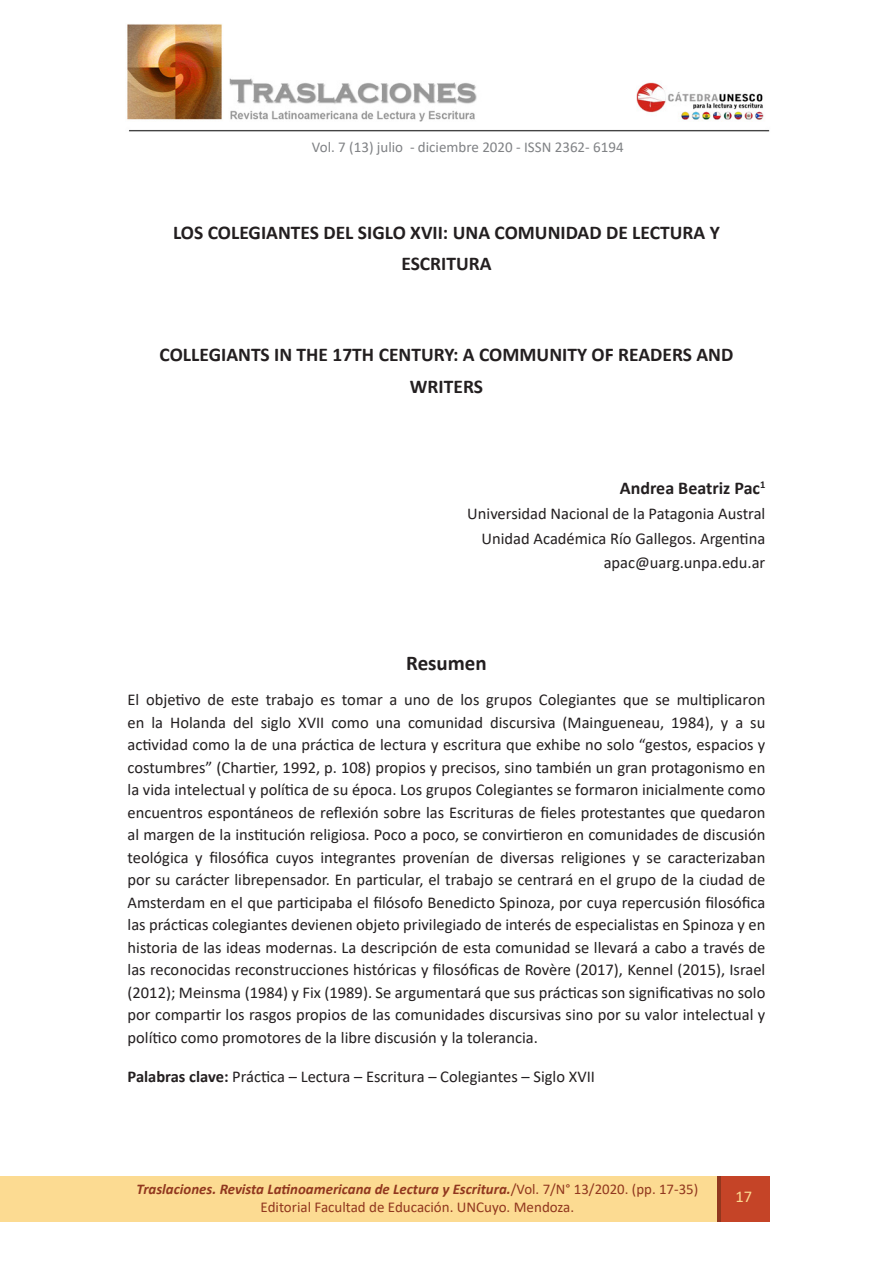
<style>
.page{position:relative;width:893px;height:1263px;background:#fff}
.page>*{position:absolute;margin:0;border:0;box-sizing:border-box;transform-origin:0 0}
.Titulo{font:700 21px "Calibri";color:#231f20}
.Título_Principal{font:700 19.5px/31.5px "Calibri";color:#231f20;text-align:center}
.t1{font:700 18px "Calibri";color:#231f20}
.Resumen{font:16.5px/22.5px "Calibri";color:#231f20;text-align:justify}
.t2{font:16.5px "Calibri";color:#fcdb92}
.t3{font:15px "Calibri";color:#91371e}
.t4{font:15px "Calibri";color:#808285}
.t5{font:italic 700 14.85px "Calibri";color:#91371e}
.s1{font-weight:700}
.s2{font-weight:400;font-style:normal}
</style>
<div class="page">
<img style="left:127px;top:24px;width:643px;height:108px">
<div style="left:718px;top:1176px;width:52px;height:46px;background:#c54427"></div>
<div style="left:0;top:1176px;width:719px;height:46px;background:#fcdb92"></div>
<hr style="left:718px;top:1176px;width:3px;height:46px;background:#91371e">
<p class="t4" style="left:312px;top:136px;width:313px">Vol. 7 (13) julio - diciembre 2020 - ISSN 2362- 6194</p>
<p class="Título_Principal" style="left:173px;top:216px;width:548px">LOS COLEGIANTES DEL SIGLO XVII: UNA COMUNIDAD DE LECTURA Y<br>ESCRITURA</p>
<p class="Título_Principal" style="left:160px;top:339px;width:575px">COLLEGIANTS IN THE 17TH CENTURY: A COMMUNITY OF READERS AND<br>WRITERS</p>
<p class="t1" style="left:620px;top:475px;width:147px">Andrea Beatriz Pac<sup>1</sup></p>
<p class="Resumen" style="left:467px;top:502px;width:300px">Universidad Nacional de la Patagonia Austral</p>
<p class="Resumen" style="left:482px;top:526px;width:285px">Unidad Académica Río Gallegos. Argentina</p>
<p class="Resumen" style="left:604px;top:551px;width:163px">apac@uarg.unpa.edu.ar</p>
<p class="Titulo" style="left:406px;top:648px;width:82px">Resumen</p>
<p class="Resumen" style="left:128px;top:688px;width:639px">El objetivo de este trabajo es tomar a uno de los grupos Colegiantes que se multiplicaron en la Holanda del siglo XVII como una comunidad discursiva (Maingueneau, 1984), y a su actividad como la de una práctica de lectura y escritura que exhibe no solo “gestos, espacios y costumbres” (Chartier, 1992, p. 108) propios y precisos, sino también un gran protagonismo en la vida intelectual y política de su época. Los grupos Colegiantes se formaron inicialmente como encuentros espontáneos de reflexión sobre las Escrituras de fieles protestantes que quedaron al margen de la institución religiosa. Poco a poco, se convirtieron en comunidades de discusión teológica y filosófica cuyos integrantes provenían de diversas religiones y se caracterizaban por su carácter librepensador. En particular, el trabajo se centrará en el grupo de la ciudad de Amsterdam en el que participaba el filósofo Benedicto Spinoza, por cuya repercusión filosófica las prácticas colegiantes devienen objeto privilegiado de interés de especialistas en Spinoza y en historia de las ideas modernas. La descripción de esta comunidad se llevará a cabo a través de las reconocidas reconstrucciones históricas y filosóficas de Rovère (2017), Kennel (2015), Israel (2012); Meinsma (1984) y Fix (1989). Se argumentará que sus prácticas son significativas no solo por compartir los rasgos propios de las comunidades discursivas sino por su valor intelectual y político como promotores de la libre discusión y la tolerancia.</p>
<p class="Resumen" style="left:128px;top:1065px;width:469px"><span class="s1">Palabras clave:</span> Práctica – Lectura – Escritura – Colegiantes – Siglo XVII</p>
<p class="t5" style="left:137px;top:1179px;width:563px">Traslaciones. Revista Latinoamericana de Lectura y Escritura.<span class="s2">/Vol. 7/N° 13/2020. (pp. 17-35)</span></p>
<p class="t3" style="left:261px;top:1197px;width:315px">Editorial Facultad de Educación. UNCuyo. Mendoza.</p>
<p class="t2" style="left:736px;top:1185px;width:18px">17</p>
</div>
